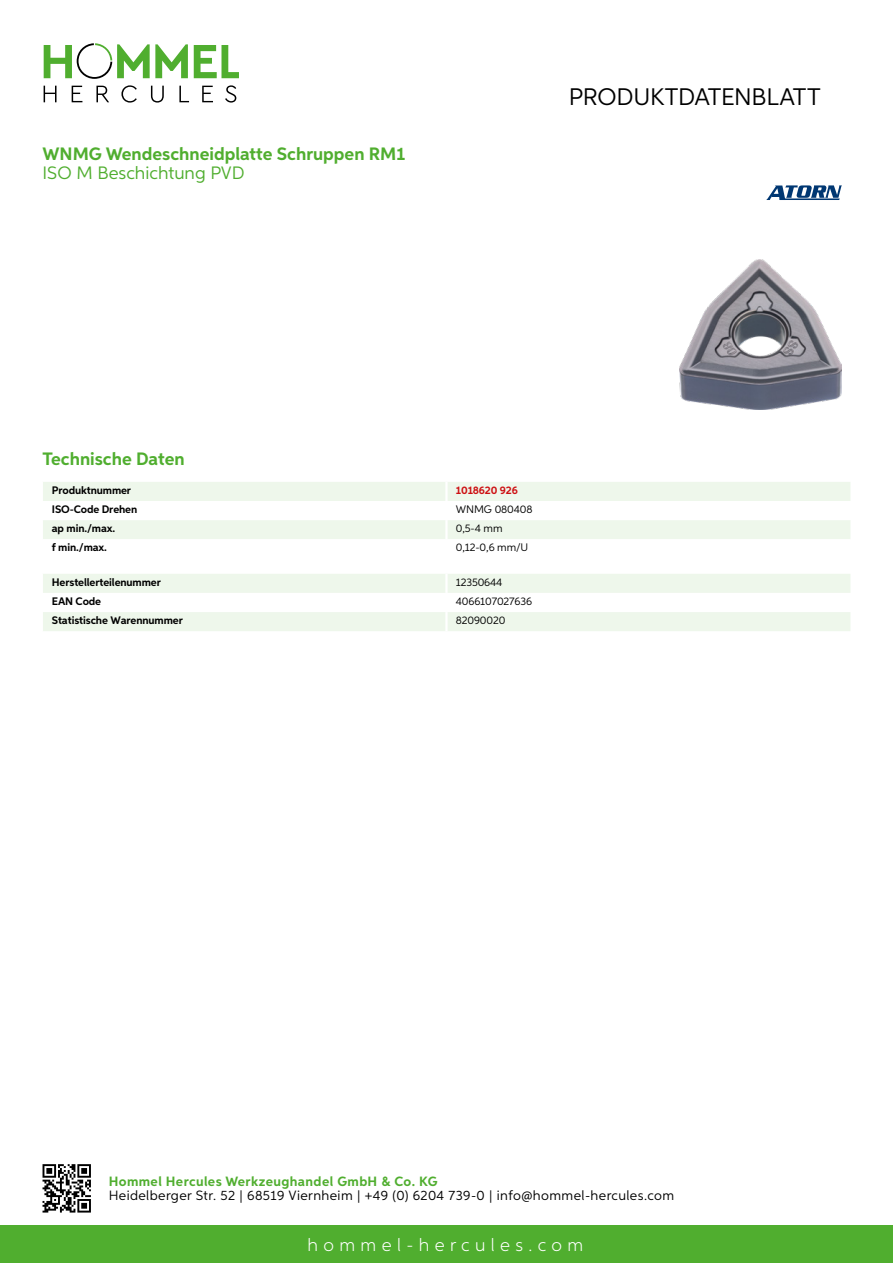
<style>
.page{position:relative;width:893px;height:1263px;background:#fff}
.page>*{position:absolute;margin:0;border:0;box-sizing:border-box;transform-origin:0 0}
.t1{font:24px "Aspira";letter-spacing:-.01em;color:#000}
.t2{font:700 18px "Aspira";color:#50ae2f}
.t3{font:300 18px "Aspira";letter-spacing:.3em;color:#fff}
.t4{font:18px "Aspira";color:#50ae2f}
.t5{font:13.5px "Aspira";letter-spacing:.03em;color:#000}
.t6{font:700 13.5px "Aspira";letter-spacing:.03em;color:#50ae2f}
.t7{font:700 10.95px "Aspira";letter-spacing:-.01em;color:#000}
.t8{font:10.95px "Aspira";letter-spacing:-.01em;color:#000}
.t9{font:700 10.95px "Aspira";letter-spacing:-.01em;color:#cd1013}
</style>
<div class="page">
<div style="left:0;top:1226px;width:893px;height:37px;background:#50ae2f"></div>
<svg style="left:43px;top:1164px;width:48px;height:48px"></svg>
<svg style="left:194px;top:45px;width:45px;height:33px"></svg>
<svg style="left:44px;top:43px;width:144px;height:36px"></svg>
<svg style="left:44px;top:86px;width:13px;height:16px"></svg>
<svg style="left:72px;top:86px;width:10px;height:16px"></svg>
<svg style="left:96px;top:86px;width:13px;height:16px"></svg>
<svg style="left:121px;top:85px;width:16px;height:18px"></svg>
<svg style="left:151px;top:86px;width:13px;height:17px"></svg>
<svg style="left:179px;top:86px;width:10px;height:16px"></svg>
<svg style="left:202px;top:86px;width:11px;height:16px"></svg>
<svg style="left:225px;top:85px;width:11px;height:18px"></svg>
<div style="left:43px;top:482px;width:807px;height:19px;background:#eef7eb"></div>
<div style="left:43px;top:520px;width:807px;height:19px;background:#eef7eb"></div>
<hr style="left:445px;top:482px;width:3px;height:19px;background:#fff">
<hr style="left:445px;top:520px;width:3px;height:19px;background:#fff">
<svg style="left:43px;top:574px;width:807px;height:57px"></svg>
<hr style="left:445px;top:612px;width:3px;height:19px;background:#fff">
<img style="left:679px;top:259px;width:163px;height:150px">
<svg style="left:766px;top:185px;width:76px;height:15px"></svg>
<h2 class="t2" style="left:43px;top:142px;width:364px">WNMG Wendeschneidplatte Schruppen RM1</h2>
<h2 class="t4" style="left:43px;top:162px;width:201px">ISO M Beschichtung PVD</h2>
<h1 class="t1" style="left:569px;top:82px;width:253px">Produktdatenblatt</h1>
<h2 class="t2" style="left:43px;top:448px;width:144px">Technische Daten</h2>
<p class="t7" style="left:52px;top:483px;width:81px">Produktnummer</p>
<p class="t9" style="left:456px;top:483px;width:64px">1018620 926</p>
<p class="t7" style="left:52px;top:502px;width:87px">ISO-Code Drehen</p>
<p class="t8" style="left:456px;top:502px;width:78px">WN MG 080408</p>
<p class="t7" style="left:52px;top:521px;width:65px">ap min./max.</p>
<p class="t8" style="left:456px;top:522px;width:48px">0,5-4 mm</p>
<p class="t7" style="left:52px;top:541px;width:57px">f min./max.</p>
<p class="t8" style="left:456px;top:541px;width:72px">0,12-0,6 mm/U</p>
<p class="t7" style="left:52px;top:575px;width:111px">Herstellerteilenummer</p>
<p class="t8" style="left:456px;top:575px;width:48px">12350644</p>
<p class="t7" style="left:52px;top:594px;width:51px">EAN Code</p>
<p class="t8" style="left:456px;top:594px;width:78px">4066107027636</p>
<p class="t7" style="left:52px;top:613px;width:132px">Statistische Warennummer</p>
<p class="t8" style="left:456px;top:613px;width:51px">82090020</p>
<p class="t6" style="left:109px;top:1172px;width:330px">Hommel Hercules Werkzeughandel GmbH &amp; Co. KG</p>
<p class="t5" style="left:109px;top:1187px;width:567px">Heidelberger Str. 52 | 68519 Viernheim | +49 (0) 6204 739-0 | info@hommel-hercules.com</p>
<h2 class="t3" style="left:307px;top:1234px;width:277px">hommel-hercules.com</h2>
</div>
